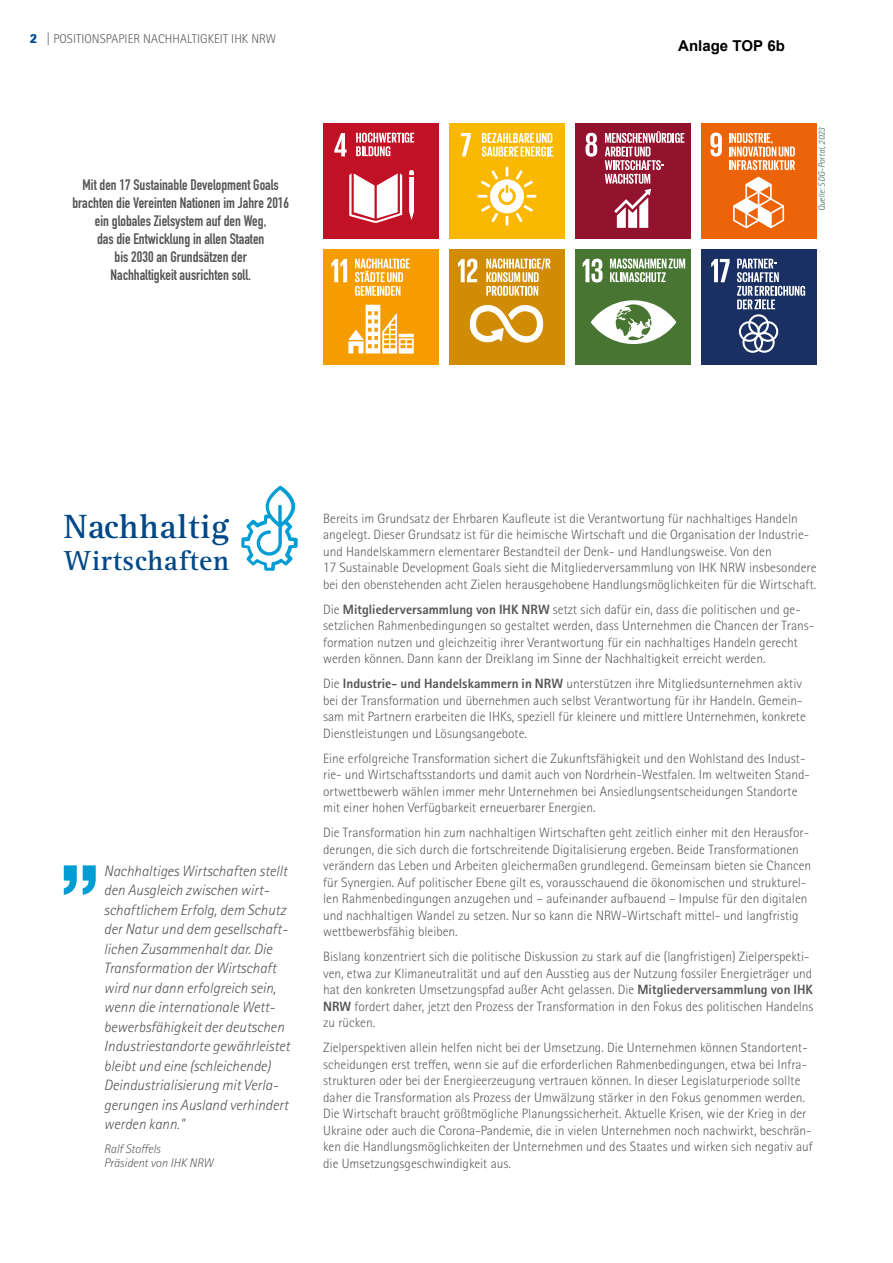
<style>
.page{position:relative;width:893px;height:1263px;background:#fff}
.page>*{position:absolute;margin:0;border:0;box-sizing:border-box;transform-origin:0 0}
.t1{font:700 34.8px "Rotis Serif Std";letter-spacing:.02em;color:#004888}
.t2{font:700 28.5px "Rotis Serif Std";letter-spacing:.02em;color:#004888}
.t3{font:italic 300 15px/19.5px "Rotis Sans Serif Std";color:#565655}
.t4{font:700 15px/18px "DIN Condensed";color:#565655;text-align:center}
.t5{font:700 15px "Arial";color:#000}
.t6{font:300 13.5px/16.5px "Rotis II Sans Pro";color:#565655}
.t7{font:300 12.75px "Rotis II Sans Pro";letter-spacing:.005em;color:#565655}
.t8{font:900 12.75px "Rotis II Sans Pro";color:#004a8b}
.t9{font:italic 300 12.45px/13.5px "Rotis II Sans Pro";color:#565655}
.t10{font:italic 300 9px "Rotis Sans Serif Std";color:#565655}
.s1{font-weight:700}
</style>
<div class="page">
<div style="left:323px;top:123px;width:116px;height:116px;background:#c11225"></div>
<svg style="left:334px;top:133px;width:13px;height:23px"></svg>
<svg style="left:409px;top:170px;width:5px;height:50px"></svg>
<svg style="left:349px;top:173px;width:53px;height:50px"></svg>
<svg style="left:356px;top:133px;width:58px;height:23px"></svg>
<div style="left:449px;top:123px;width:116px;height:116px;background:#fbb800"></div>
<svg style="left:461px;top:133px;width:10px;height:23px"></svg>
<svg style="left:477px;top:167px;width:59px;height:59px"></svg>
<svg style="left:482px;top:133px;width:71px;height:24px"></svg>
<div style="left:575px;top:123px;width:115px;height:116px;background:#93122e"></div>
<svg style="left:585px;top:133px;width:12px;height:24px"></svg>
<svg style="left:605px;top:131px;width:79px;height:97px"></svg>
<div style="left:701px;top:123px;width:115px;height:116px;background:#ec6308"></div>
<svg style="left:710px;top:133px;width:12px;height:24px"></svg>
<svg style="left:729px;top:133px;width:66px;height:37px"></svg>
<svg style="left:733px;top:177px;width:51px;height:51px"></svg>
<div style="left:323px;top:249px;width:116px;height:116px;background:#f59c00"></div>
<svg style="left:331px;top:259px;width:16px;height:23px"></svg>
<svg style="left:355px;top:259px;width:55px;height:37px"></svg>
<svg style="left:348px;top:305px;width:66px;height:49px"></svg>
<div style="left:449px;top:249px;width:116px;height:116px;background:#d18c05"></div>
<svg style="left:458px;top:259px;width:19px;height:23px"></svg>
<svg style="left:470px;top:305px;width:73px;height:38px"></svg>
<svg style="left:486px;top:258px;width:64px;height:38px"></svg>
<div style="left:575px;top:249px;width:115px;height:116px;background:#487632"></div>
<svg style="left:583px;top:259px;width:20px;height:23px"></svg>
<svg style="left:591px;top:300px;width:85px;height:44px"></svg>
<svg style="left:610px;top:259px;width:75px;height:23px"></svg>
<div style="left:701px;top:249px;width:115px;height:116px;background:#1a3062"></div>
<svg style="left:711px;top:259px;width:19px;height:23px"></svg>
<svg style="left:737px;top:259px;width:68px;height:94px"></svg>
<svg style="left:64px;top:865px;width:32px;height:30px"></svg>
<svg style="left:241px;top:486px;width:57px;height:85px"></svg>
<p class="t8" style="left:30px;top:31px;width:9px">2</p>
<p class="t7" style="left:47px;top:32px;width:231px">| POSITIONSPAPIER NACHHALTIGKEIT IHK NRW</p>
<p class="t4" style="left:72px;top:176px;width:218px">Mit den 17 Sustainable Development Goals brachten die Vereinten Nationen im Jahre 2016 ein globales Zielsystem auf den Weg,<br>das die Entwicklung in allen Staaten<br>bis 2030 an Grundsätzen der<br>Nachhaltigkeit ausrichten soll.</p>
<p class="t5" style="left:678px;top:35px;width:108px">Anlage TOP 6b</p>
<p class="t10" style="left:817px;top:211px;width:85px;rotate:-90deg">Quelle: SDG-Portal, 2023</p>
<h1 class="t1" style="left:64px;top:506px;width:167px">Nachhaltig</h1>
<h2 class="t2" style="left:64px;top:543px;width:167px">Wirtschaften</h2>
<p class="t3" style="left:104px;top:861px;width:188px">Nachhaltiges Wirtschaften stellt den Ausgleich zwischen wirt&shy;schaftlichem Erfolg, dem Schutz der Natur und dem gesellschaft&shy;lichen Zusammenhalt dar. Die<br>Transformation der Wirtschaft wird nur dann erfolgreich sein, wenn die internationale Wett&shy;bewerbsfähigkeit der deutschen<br>Industriestandorte gewährleistet bleibt und eine (schleichende)<br>Deindustrialisierung mit Verla&shy;gerungen ins Ausland verhindert werden kann."</p>
<p class="t9" style="left:104px;top:1142px;width:111px">Ralf Stoffels<br>Präsident von IHK NRW</p>
<p class="t6" style="left:323px;top:510px;width:495px">Bereits im Grundsatz der Ehrbaren Kaufleute ist die Verantwortung für nachhaltiges Handeln angelegt. Dieser Grundsatz ist für die heimische Wirtschaft und die Organisation der Industrie&shy;und Handelskammern elementarer Bestandteil der Denk- und Handlungsweise. Von den<br>17 Sustainable Development Goals sieht die Mitgliederversammlung von IHK NRW insbesondere bei den obenstehenden acht Zielen herausgehobene Handlungsmöglichkeiten für die Wirtschaft.</p>
<p class="t6" style="left:323px;top:601px;width:493px">Die <span class="s1">Mitgliederversammlung von IHK NRW</span> setzt sich dafür ein, dass die politischen und ge&shy;setzlichen Rahmenbedingungen so gestaltet werden, dass Unternehmen die Chancen der Trans&shy;formation nutzen und gleichzeitig ihrer Verantwortung für ein nachhaltiges Handeln gerecht werden können. Dann kann der Dreiklang im Sinne der Nachhaltigkeit erreicht werden.</p>
<p class="t6" style="left:323px;top:675px;width:484px">Die <span class="s1">Industrie- und Handelskammern in NRW</span> unterstützen ihre Mitgliedsunternehmen aktiv bei der Transformation und übernehmen auch selbst Verantwortung für ihr Handeln. Gemein&shy;sam mit Partnern erarbeiten die IHKs, speziell für kleinere und mittlere Unternehmen, konkrete Dienstleistungen und Lösungsangebote.</p>
<p class="t6" style="left:323px;top:750px;width:488px">Eine erfolgreiche Transformation sichert die Zukunftsfähigkeit und den Wohlstand des Indust&shy;rie- und Wirtschaftsstandorts und damit auch von Nordrhein-Westfalen. Im weltweiten Stand&shy;ortwettbewerb wählen immer mehr Unternehmen bei Ansiedlungsentscheidungen Standorte mit einer hohen Verfügbarkeit erneuerbarer Energien.</p>
<p class="t6" style="left:323px;top:824px;width:489px">Die Transformation hin zum nachhaltigen Wirtschaften geht zeitlich einher mit den Herausfor&shy;derungen, die sich durch die fortschreitende Digitalisierung ergeben. Beide Transformationen verändern das Leben und Arbeiten gleichermaßen grundlegend. Gemeinsam bieten sie Chancen für Synergien. Auf politischer Ebene gilt es, vorausschauend die ökonomischen und strukturel&shy;len Rahmenbedingungen anzugehen und – aufeinander aufbauend – Impulse für den digitalen und nachhaltigen Wandel zu setzen. Nur so kann die NRW-Wirtschaft mittel- und langfristig wettbewerbsfähig bleiben.</p>
<p class="t6" style="left:323px;top:948px;width:492px">Bislang konzentriert sich die politische Diskussion zu stark auf die (langfristigen) Zielperspekti&shy;ven, etwa zur Klimaneutralität und auf den Ausstieg aus der Nutzung fossiler Energieträger und hat den konkreten Umsetzungspfad außer Acht gelassen. Die <span class="s1">Mitgliederversammlung von IHK NRW</span> fordert daher, jetzt den Prozess der Transformation in den Fokus des politischen Handelns zu rücken.</p>
<p class="t6" style="left:323px;top:1039px;width:491px">Zielperspektiven allein helfen nicht bei der Umsetzung. Die Unternehmen können Standortent&shy;scheidungen erst treffen, wenn sie auf die erforderlichen Rahmenbedingungen, etwa bei Infra&shy;strukturen oder bei der Energieerzeugung vertrauen können. In dieser Legislaturperiode sollte daher die Transformation als Prozess der Umwälzung stärker in den Fokus genommen werden.<br>Die Wirtschaft braucht größtmögliche Planungssicherheit. Aktuelle Krisen, wie der Krieg in der Ukraine oder auch die Corona-Pandemie, die in vielen Unternehmen noch nachwirkt, beschrän&shy;ken die Handlungsmöglichkeiten der Unternehmen und des Staates und wirken sich negativ auf die Umsetzungsgeschwindigkeit aus.</p>
</div>
